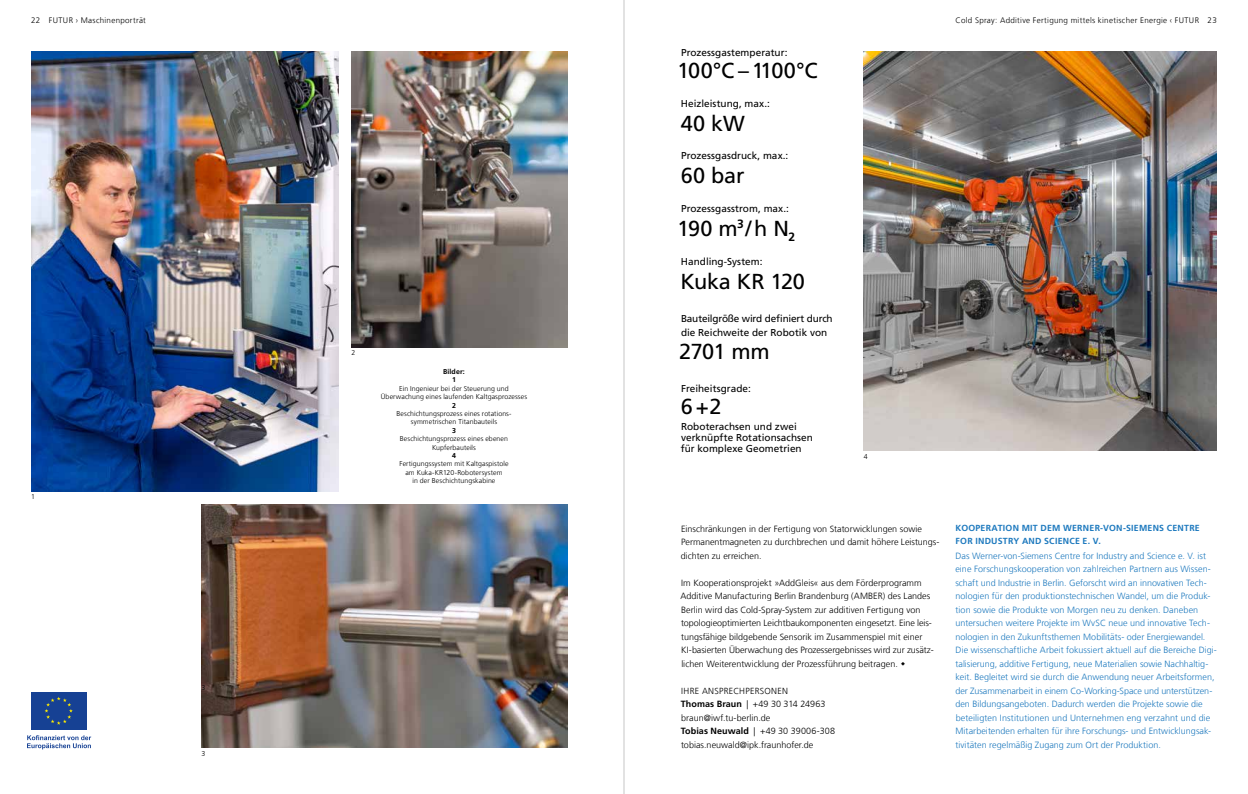
<style>
.page{position:relative;width:1248px;height:794px;background:#fff}
.page>*{position:absolute;margin:0;border:0;box-sizing:border-box;transform-origin:0 0}
.t1{font:21.7px "Frutiger LT Com";letter-spacing:-.015em;color:#000}
.t2{font:10px/10.8px "Frutiger LT Com";color:#000}
.t3{font:300 9px/13.5px "Frutiger LT Com";color:#1d79be}
.t4{font:300 9px/13.5px "Frutiger LT Com";color:#000}
.t5{font:700 8.8px/13.5px "Frutiger LT Com";letter-spacing:.025em;color:#1d79be}
.t6{font:300 8.8px "Frutiger LT Com";letter-spacing:.03em;color:#000}
.t7{font:300 8px "Frutiger LT Com";letter-spacing:.04em;color:#000}
.t8{font:300 7px/8.4px "Frutiger LT Com";letter-spacing:.01em;color:#000;text-align:center}
.t9{font:700 7px/8.4px "Frutiger LT Com";letter-spacing:.02em;color:#000;text-align:center}
.s1{font-weight:700}
</style>
<div class="page">
<img style="left:863px;top:51px;width:353px;height:399px">
<img style="left:31px;top:52px;width:307px;height:439px">
<img style="left:201px;top:504px;width:366px;height:243px">
<img style="left:351px;top:51px;width:216px;height:296px">
<svg style="left:31px;top:729px;width:56px;height:1px"></svg>
<div style="left:31px;top:692px;width:56px;height:37px;background:#164194"></div>
<svg style="left:45px;top:697px;width:28px;height:27px"></svg>
<svg style="left:27px;top:735px;width:64px;height:14px"></svg>
<hr style="left:623px;top:0;width:1px;height:794px;background:#c6c6c6">
<p class="t7" style="left:31px;top:16px;width:116px">22 FUTUR › Maschinenporträt</p>
<p class="t7" style="left:955px;top:16px;width:262px">Cold Spray: Additive Fertigung mittels kinetischer Energie ‹ FUTUR 23</p>
<p class="t8" style="left:31px;top:492px;width:5px">1</p>
<p class="t8" style="left:201px;top:683px;width:5px">3</p>
<p class="t8" style="left:201px;top:749px;width:5px">3</p>
<p class="t8" style="left:351px;top:349px;width:5px">2</p>
<p class="t9" style="left:443px;top:367px;width:23px">Bilder:<br>1</p>
<p class="t8" style="left:381px;top:384px;width:148px">Ein Ingenieur bei der Steuerung und<br>Überwachung eines laufenden Kaltgasprozesses</p>
<p class="t9" style="left:452px;top:401px;width:5px">2</p>
<p class="t8" style="left:396px;top:409px;width:116px">Beschichtungsprozess eines rotations&shy;symmetrischen Titanbauteils</p>
<p class="t9" style="left:452px;top:426px;width:5px">3</p>
<p class="t8" style="left:400px;top:435px;width:110px">Beschichtungsprozess eines ebenen<br>Kupferbauteils</p>
<p class="t9" style="left:452px;top:451px;width:5px">4</p>
<p class="t8" style="left:399px;top:460px;width:111px">Fertigungssystem mit Kaltgaspistole am Kuka-KR120-Robotersystem<br>in der Beschichtungskabine</p>
<p class="t2" style="left:681px;top:47px;width:108px">Prozessgastemperatur:</p>
<h1 class="t1" style="left:677px;top:57px;width:142px">100°C –1100°C</h1>
<p class="t2" style="left:681px;top:98px;width:90px">Heizleistung, max.:</p>
<h1 class="t1" style="left:680px;top:110px;width:66px">40 kW</h1>
<p class="t2" style="left:681px;top:151px;width:109px">Prozessgasdruck, max.:</p>
<h1 class="t1" style="left:681px;top:163px;width:65px">60 bar</h1>
<p class="t2" style="left:681px;top:204px;width:109px">Prozessgasstrom, max.:</p>
<h1 class="t1" style="left:677px;top:216px;width:120px">190 m<sup>3</sup>/h N<sub>2</sub></h1>
<p class="t2" style="left:681px;top:256px;width:83px">Handling-System:</p>
<h1 class="t1" style="left:680px;top:269px;width:126px">Kuka KR 120</h1>
<p class="t2" style="left:681px;top:312px;width:153px;line-height:14px">Bauteilgröße wird definiert durch die Reichweite der Robotik von</p>
<h1 class="t1" style="left:679px;top:338px;width:92px">2701 mm</h1>
<p class="t2" style="left:681px;top:383px;width:71px">Freiheitsgrade:</p>
<h1 class="t1" style="left:681px;top:394px;width:42px">6+2</h1>
<p class="t2" style="left:680px;top:421px;width:134px">Roboterachsen und zwei verknüpfte Rotationsachsen für komplexe Geometrien</p>
<p class="t8" style="left:863px;top:452px;width:5px">4</p>
<p class="t4" style="left:681px;top:522px;width:260px">Einschränkungen in der Fertigung von Statorwicklungen sowie<br>Permanentmagneten zu durchbrechen und damit höhere Leistungs&shy;dichten zu erreichen.</p>
<p class="t4" style="left:680px;top:576px;width:255px">Im Kooperationsprojekt »AddGleis« aus dem Förderprogramm Additive Manufacturing Berlin Brandenburg (AMBER) des Landes Berlin wird das Cold-Spray-System zur additiven Fertigung von topologieoptimierten Leichtbaukomponenten eingesetzt. Eine leis&shy;tungsfähige bildgebende Sensorik im Zusammenspiel mit einer KI-basierten Überwachung des Prozessergebnisses wird zur zusätz&shy;lichen Weiterentwicklung der Prozessführung beitragen.</p>
<p class="t6" style="left:681px;top:685px;width:108px">IHRE ANSPRECHPERSONEN</p>
<p class="t4" style="left:680px;top:697px;width:156px"><span class="s1">Thomas Braun</span> | +49 30 314 24963 braun@iwf.tu-berlin.de<br><span class="s1">Tobias Neuwald</span> | +49 30 39006-308 tobias.neuwald@ipk.fraunhofer.de</p>
<p class="t5" style="left:955px;top:521px;width:246px">KOOPERATION MIT DEM WERNER-VON-SIEMENS CENTRE<br>FOR INDUSTRY AND SCIENCE E. V.</p>
<p class="t3" style="left:955px;top:549px;width:263px">Das Werner-von-Siemens Centre for Industry and Science e. V. ist eine Forschungskooperation von zahlreichen Partnern aus Wissen&shy;schaft und Industrie in Berlin. Geforscht wird an innovativen Tech&shy;nologien für den produktionstechnischen Wandel, um die Produk&shy;tion sowie die Produkte von Morgen neu zu denken. Daneben untersuchen weitere Projekte im WvSC neue und innovative Tech&shy;nologien in den Zukunftsthemen Mobilitäts- oder Energiewandel.<br>Die wissenschaftliche Arbeit fokussiert aktuell auf die Bereiche Digi&shy;talisierung, additive Fertigung, neue Materialien sowie Nachhaltig&shy;keit. Begleitet wird sie durch die Anwendung neuer Arbeitsformen, der Zusammenarbeit in einem Co-Working-Space und unterstützen&shy;den Bildungsangeboten. Dadurch werden die Projekte sowie die beteiligten Institutionen und Unternehmen eng verzahnt und die Mitarbeitenden erhalten für ihre Forschungs- und Entwicklungsak&shy;tivitäten regelmäßig Zugang zum Ort der Produktion.</p>
</div>
